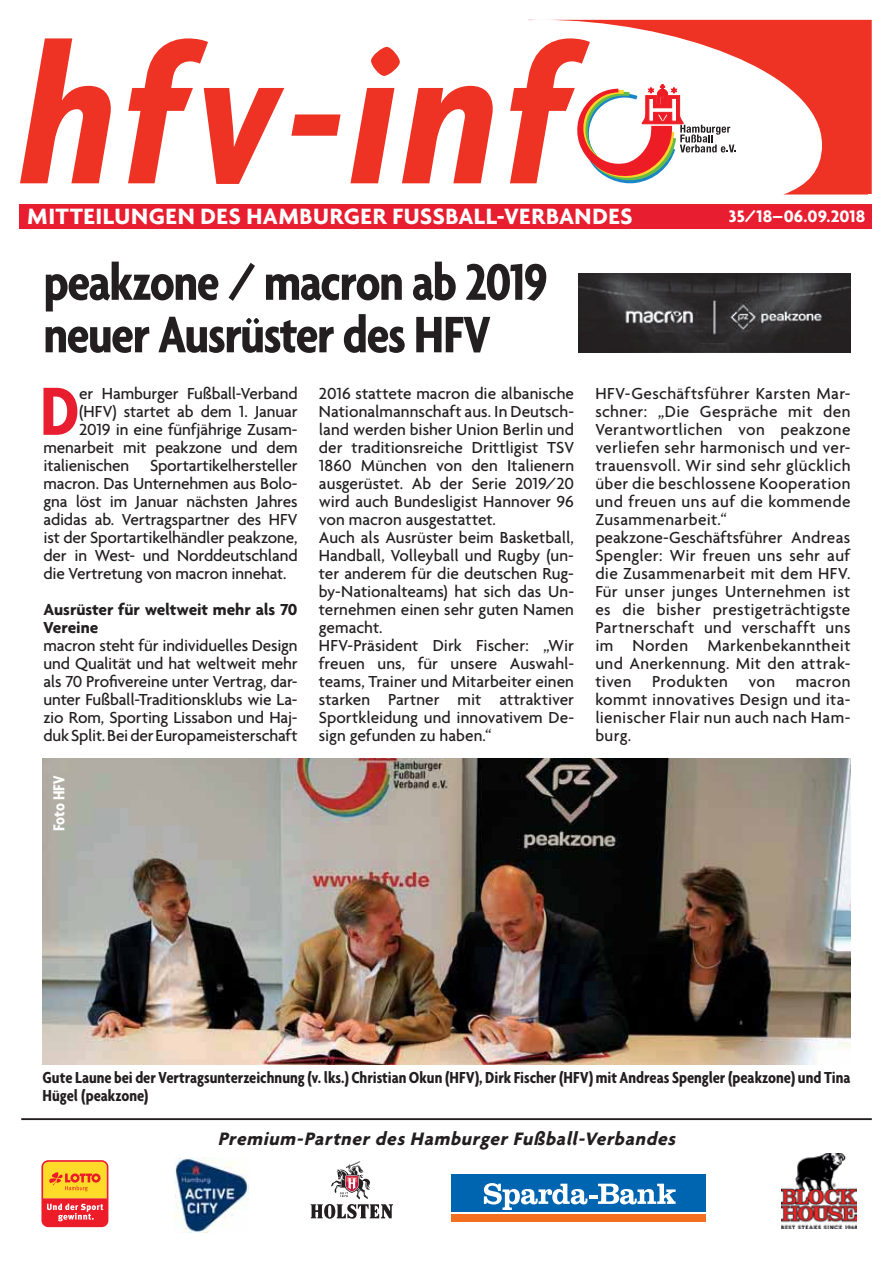
<style>
.page{position:relative;width:893px;height:1263px;background:#fff}
.page>*{position:absolute;margin:0;border:0;box-sizing:border-box;transform-origin:0 0}
.t1{font:italic 700 condensed 210.6px "Agenda";letter-spacing:.04em;color:#ee3224}
.t2{font:700 condensed 73.65px "Agenda";color:#e81d30}
.t3{font:700 condensed 55.5px/52.5px "Agenda";letter-spacing:-.025em;color:#231f20}
.t4{font:700 24px "Agenda";letter-spacing:.025em;color:#fff}
.t5{font:italic 700 19.5px "Agenda";color:#231f20}
.t6{font:700 18px "Agenda";letter-spacing:.005em;color:#fff}
.t7{font:500 17.25px/18px "Agenda";color:#231f20;text-align:justify}
.t8{font:500 17.25px/18px "Agenda";letter-spacing:.02em;color:#231f20}
.t9{font:700 condensed 17.25px/18px "Agenda";letter-spacing:-.005em;color:#231f20}
.t10{font:700 17.25px/18px "Agenda";letter-spacing:-.005em;color:#231f20}
.t11{font:700 condensed 17.25px "Agenda";letter-spacing:-.005em;color:#fff}
</style>
<div class="page">
<svg style="left:528px;top:20px;width:344px;height:175px"></svg>
<hr style="left:21px;top:1118px;width:851px;height:2px;background:#231f20">
<div style="left:19px;top:204px;width:853px;height:25px;background:#e81d30"></div>
<div style="left:588px;top:78px;width:172px;height:114px;background:#fff"></div>
<svg style="left:574px;top:84px;width:162px;height:101px"></svg>
<svg style="left:41px;top:1160px;width:67px;height:67px;background:#f5833b"></svg>
<svg style="left:455px;top:1214px;width:248px;height:1px"></svg>
<div style="left:451px;top:1174px;width:255px;height:38px;background:#0065b1"></div>
<div style="left:451px;top:1215px;width:255px;height:7px;background:#f37021"></div>
<svg style="left:484px;top:1183px;width:192px;height:27px"></svg>
<svg style="left:311px;top:1161px;width:82px;height:58px"></svg>
<img style="left:781px;top:1154px;width:76px;height:74px">
<img style="left:174px;top:1157px;width:74px;height:75px">
<img style="left:43px;top:758px;width:807px;height:307px">
<img style="left:578px;top:273px;width:272px;height:80px">
<h1 class="t1" style="left:21px;top:3px;width:549px">hfv-inf</h1>
<h3 class="t4" style="left:27px;top:206px;width:607px">MITTEILUNGEN DES HAMBURGER FUSSBALL-VERBANDES</h3>
<p class="t6" style="left:729px;top:209px;width:138px">35/18–06.09.2018</p>
<h3 class="t3" style="left:43px;top:263px;width:506px">peakzone / macron ab 2019 neuer Ausrüster des HFV</h3>
<p class="t7" style="left:319px;top:385px;width:257px;text-align:left">2016 stattete macron die albanische<br>Nationalmannschaft aus. In Deutsch&shy;land werden bisher Union Berlin und der traditionsreiche Drittligist TSV<br>1860 München von den Italienern ausgerüstet. Ab der Serie 2019/20 wird auch Bundesligist Hannover 96 von macron ausgestattet.<br>Auch als Ausrüster beim Basketball,<br>Handball, Volleyball und Rugby (un&shy;ter anderem für die deutschen Rug&shy;by-Nationalteams) hat sich das Un&shy;ternehmen einen sehr guten Namen gemacht.<br>HFV-Präsident Dirk Fischer: „Wir freuen uns, für unsere Auswahl&shy;teams, Trainer und Mitarbeiter einen starken Partner mit attraktiver<br>Sportkleidung und innovativem De&shy;sign gefunden zu haben.“</p>
<p class="t8" style="left:595px;top:385px;width:257px">HFV-Geschäftsführer Karsten Mar&shy;schner: „Die Gespräche mit den<br>Verantwortlichen von peakzone verliefen sehr harmonisch und ver&shy;trauensvoll. Wir sind sehr glücklich über die beschlossene Kooperation und freuen uns auf die kommende<br>Zusammenarbeit.“ peakzone-Geschäftsführer Andreas<br>Spengler: Wir freuen uns sehr auf die Zusammenarbeit mit dem HFV.<br>Für unser junges Unternehmen ist es die bisher prestigeträchtigste<br>Partnerschaft und verschafft uns im Norden Markenbekanntheit und Anerkennung. Mit den attrak&shy;tiven Produkten von macron kommt innovatives Design und ita&shy;lienischer Flair nun auch nach Ham&shy;burg.</p>
<h2 class="t2" style="left:40px;top:390px;width:41px">D</h2>
<p class="t7" style="left:79px;top:385px;width:220px">er Hamburger Fußball-Verband</p>
<p class="t7" style="left:79px;top:403px;width:220px">(HFV) startet ab dem 1. Januar</p>
<p class="t7" style="left:79px;top:421px;width:220px">2019 in eine fünfjährige Zusam-</p>
<p class="t7" style="left:43px;top:439px;width:256px">menarbeit mit peakzone und dem</p>
<p class="t7" style="left:43px;top:457px;width:256px">italienischen Sportartikelhersteller</p>
<p class="t7" style="left:43px;top:475px;width:256px">macron. Das Unternehmen aus Bolo-</p>
<p class="t7" style="left:43px;top:493px;width:256px">gna löst im Januar nächsten Jahres</p>
<p class="t7" style="left:43px;top:511px;width:255px">adidas ab. Vertragspartner des HFV</p>
<p class="t7" style="left:43px;top:529px;width:256px">ist der Sportartikelhändler peakzone,</p>
<p class="t7" style="left:43px;top:547px;width:256px">der in West- und Norddeutschland</p>
<p class="t7" style="left:43px;top:565px;width:244px">die Vertretung von macron innehat.</p>
<p class="t10" style="left:43px;top:601px;width:256px">Ausrüster für weltweit mehr als 70<br>Vereine</p>
<p class="t7" style="left:43px;top:637px;width:256px">macron steht für individuelles Design und Qualität und hat weltweit mehr als 70 Profivereine unter Vertrag, dar&shy;unter Fußball-Traditionsklubs wie La&shy;zio Rom, Sporting Lissabon und Haj&shy;duk Split. Bei der Europameisterschaft</p>
<p class="t11" style="left:54px;top:831px;width:57px;rotate:-90deg">Foto HFV</p>
<p class="t9" style="left:43px;top:1071px;width:809px">Gute Laune bei der Vertragsunterzeichnung (v. lks.) Christian Okun (HFV), Dirk Fischer (HFV) mit Andreas Spengler (peakzone) und Tina<br>Hügel (peakzone)</p>
<p class="t5" style="left:218px;top:1131px;width:463px">Premium-Partner des Hamburger Fußball-Verbandes</p>
</div>
